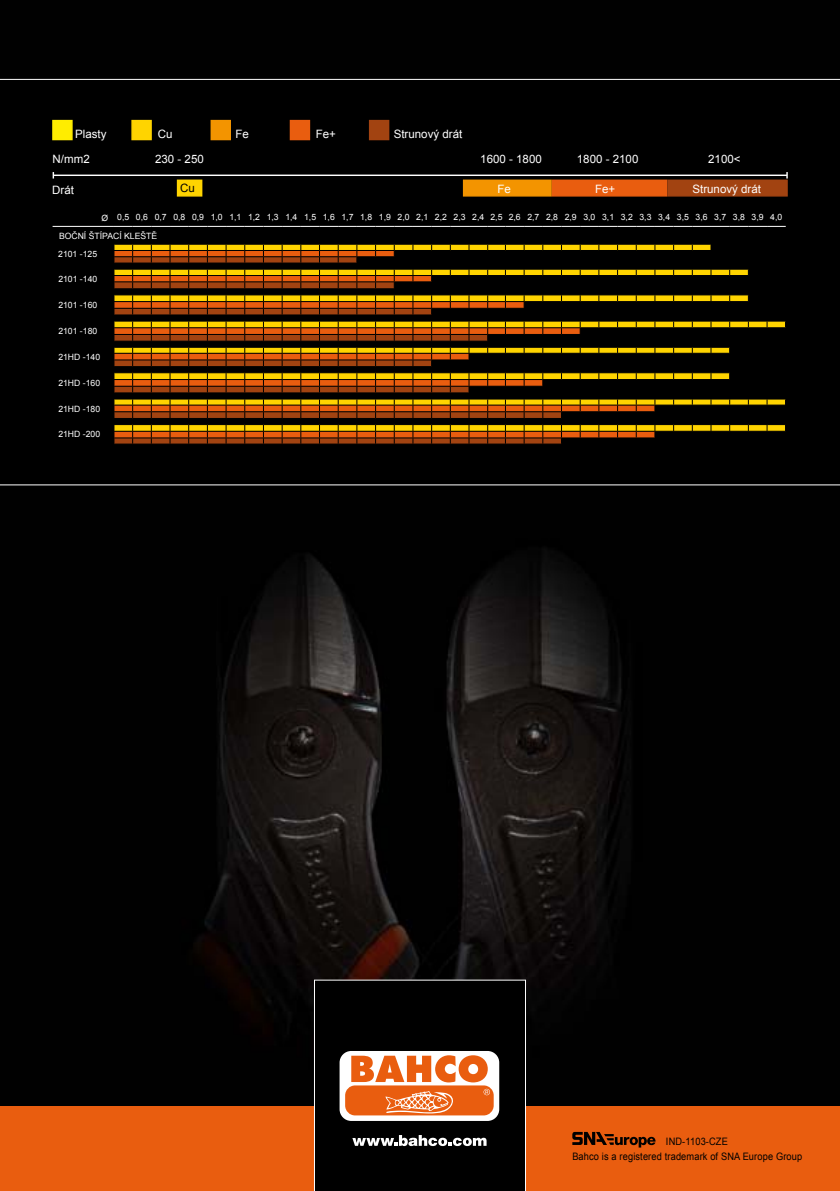
<style>
.page{position:relative;width:840px;height:1191px;background:#fff}
.page>*{position:absolute;margin:0;border:0;box-sizing:border-box;transform-origin:0 0}
.t1{font:11.6px "Arial";color:#fff}
.t2{font:11.6px "Arial";color:#000}
.t3{font:10.2px/15px "Arial";letter-spacing:.015em;color:#000;scale:.9 1}
.t4{font:8.6px "Arial";color:#fff}
</style>
<div class="page">
<img style="left:0;top:0;width:839px;height:1106px">
<div style="left:0;top:79px;width:839px;height:406px;background:#000"></div>
<div style="left:114px;top:315px;width:447px;height:84px;background:#000"></div>
<hr style="left:53px;top:226px;width:61px;height:1px;background:#fff">
<svg style="left:114px;top:226px;width:671px;height:1px"></svg>
<hr style="left:52px;top:244px;width:62px;height:1px;background:#000">
<hr style="left:52px;top:263px;width:62px;height:1px;background:#000">
<hr style="left:52px;top:269px;width:62px;height:1px;background:#000">
<hr style="left:52px;top:288px;width:62px;height:1px;background:#000">
<hr style="left:52px;top:294px;width:62px;height:1px;background:#000">
<hr style="left:52px;top:314px;width:62px;height:1px;background:#000">
<svg style="left:113px;top:244px;width:673px;height:71px;background:#5b3a03"></svg>
<hr style="left:52px;top:321px;width:62px;height:1px;background:#000">
<hr style="left:52px;top:341px;width:62px;height:1px;background:#000">
<hr style="left:52px;top:347px;width:62px;height:1px;background:#000">
<hr style="left:52px;top:366px;width:62px;height:1px;background:#000">
<hr style="left:52px;top:372px;width:62px;height:1px;background:#000">
<hr style="left:52px;top:392px;width:62px;height:1px;background:#000">
<svg style="left:113px;top:321px;width:673px;height:72px;background:#663f03"></svg>
<hr style="left:52px;top:399px;width:62px;height:1px;background:#000">
<hr style="left:52px;top:418px;width:62px;height:1px;background:#000">
<hr style="left:52px;top:424px;width:62px;height:1px;background:#000">
<hr style="left:52px;top:444px;width:62px;height:1px;background:#000">
<svg style="left:113px;top:399px;width:673px;height:46px;background:#7b4a05"></svg>
<div style="left:52px;top:245px;width:51px;height:208px;background:#000"></div>
<div style="left:52px;top:120px;width:21px;height:20px;background:#ffed00;border:1px solid #ffed00"></div>
<div style="left:131px;top:120px;width:21px;height:20px;background:#ffd400;border:1px solid #ffd400"></div>
<div style="left:210px;top:120px;width:21px;height:20px;background:#f39400;border:1px solid #f39400"></div>
<div style="left:289px;top:120px;width:21px;height:20px;background:#e95d0f;border:1px solid #e95d0f"></div>
<div style="left:369px;top:120px;width:20px;height:20px;background:#a24311"></div>
<div style="left:177px;top:179px;width:25px;height:18px;background:#ffd400;border:1px solid #ffd400"></div>
<div style="left:462px;top:179px;width:89px;height:18px;background:#f39400;border:1px solid #f39400"></div>
<div style="left:551px;top:179px;width:115px;height:18px;background:#e95d0f;border:1px solid #e95d0f"></div>
<div style="left:666px;top:179px;width:121px;height:18px;background:#a24311;border:1px solid #a24311"></div>
<hr style="left:53px;top:175px;width:733px;height:1px;background:#fff">
<div style="left:0;top:1106px;width:839px;height:85px;background:#e95d0f"></div>
<div style="left:314px;top:980px;width:211px;height:211px;background:#000"></div>
<div style="left:339px;top:1051px;width:160px;height:70px;background:#fff;border-radius:12px"></div>
<div style="left:345px;top:1085px;width:148px;height:30px;background:#e95d0f;border-radius:10px"></div>
<svg style="left:385px;top:1091px;width:68px;height:22px"></svg>
<svg style="left:483px;top:1088px;width:6px;height:7px"></svg>
<svg style="left:351px;top:1055px;width:136px;height:27px"></svg>
<svg style="left:352px;top:1135px;width:134px;height:11px"></svg>
<svg style="left:572px;top:1132px;width:83px;height:15px"></svg>
<h1 class="t1" style="left:75px;top:126px;width:33px">Plasty</h1>
<h1 class="t1" style="left:158px;top:126px;width:16px">Cu</h1>
<h1 class="t1" style="left:235px;top:126px;width:15px">Fe</h1>
<h1 class="t1" style="left:315px;top:126px;width:22px">Fe+</h1>
<h1 class="t1" style="left:393px;top:126px;width:70px">Strunový drát</h1>
<h1 class="t1" style="left:53px;top:152px;width:39px">N/mm2</h1>
<h1 class="t1" style="left:155px;top:152px;width:50px">230 - 250</h1>
<h1 class="t1" style="left:480px;top:152px;width:63px">1600 - 1800</h1>
<h1 class="t1" style="left:576px;top:152px;width:63px">1800 - 2100</h1>
<h1 class="t1" style="left:707px;top:152px;width:34px">2100&lt;</h1>
<h1 class="t1" style="left:52px;top:183px;width:23px">Drát</h1>
<h1 class="t2" style="left:180px;top:180px;width:16px">Cu</h1>
<h1 class="t1" style="left:497px;top:181px;width:15px">Fe</h1>
<h1 class="t1" style="left:594px;top:181px;width:22px">Fe+</h1>
<h1 class="t1" style="left:692px;top:181px;width:70px">Strunový drát</h1>
<p class="t4" style="left:101px;top:212px;width:682px">Ø 0,5 0,6 0,7 0,8 0,9 1,0 1,1 1,2 1,3 1,4 1,5 1,6 1,7 1,8 1,9 2,0 2,1 2,2 2,3 2,4 2,5 2,6 2,7 2,8 2,9 3,0 3,1 3,2 3,3 3,4 3,5 3,6 3,7 3,8 3,9 4,0</p>
<p class="t4" style="left:59px;top:231px;width:100px">BOČNÍ ŠTÍPACÍ KLEŠTĚ</p>
<p class="t4" style="left:58px;top:248px;width:40px">2101 -125</p>
<p class="t4" style="left:58px;top:273px;width:40px">2101 -140</p>
<p class="t4" style="left:58px;top:299px;width:40px">2101 -160</p>
<p class="t4" style="left:58px;top:325px;width:40px">2101 -180</p>
<p class="t4" style="left:58px;top:351px;width:43px">21HD -140</p>
<p class="t4" style="left:58px;top:377px;width:43px">21HD -160</p>
<p class="t4" style="left:58px;top:403px;width:43px">21HD -180</p>
<p class="t4" style="left:58px;top:429px;width:43px">21HD -200</p>
<p class="t3" style="left:572px;top:1134px;width:257px;text-indent:94px">IND-1103-CZE<br>Bahco is a registered trademark of SNA Europe Group</p>
</div>
